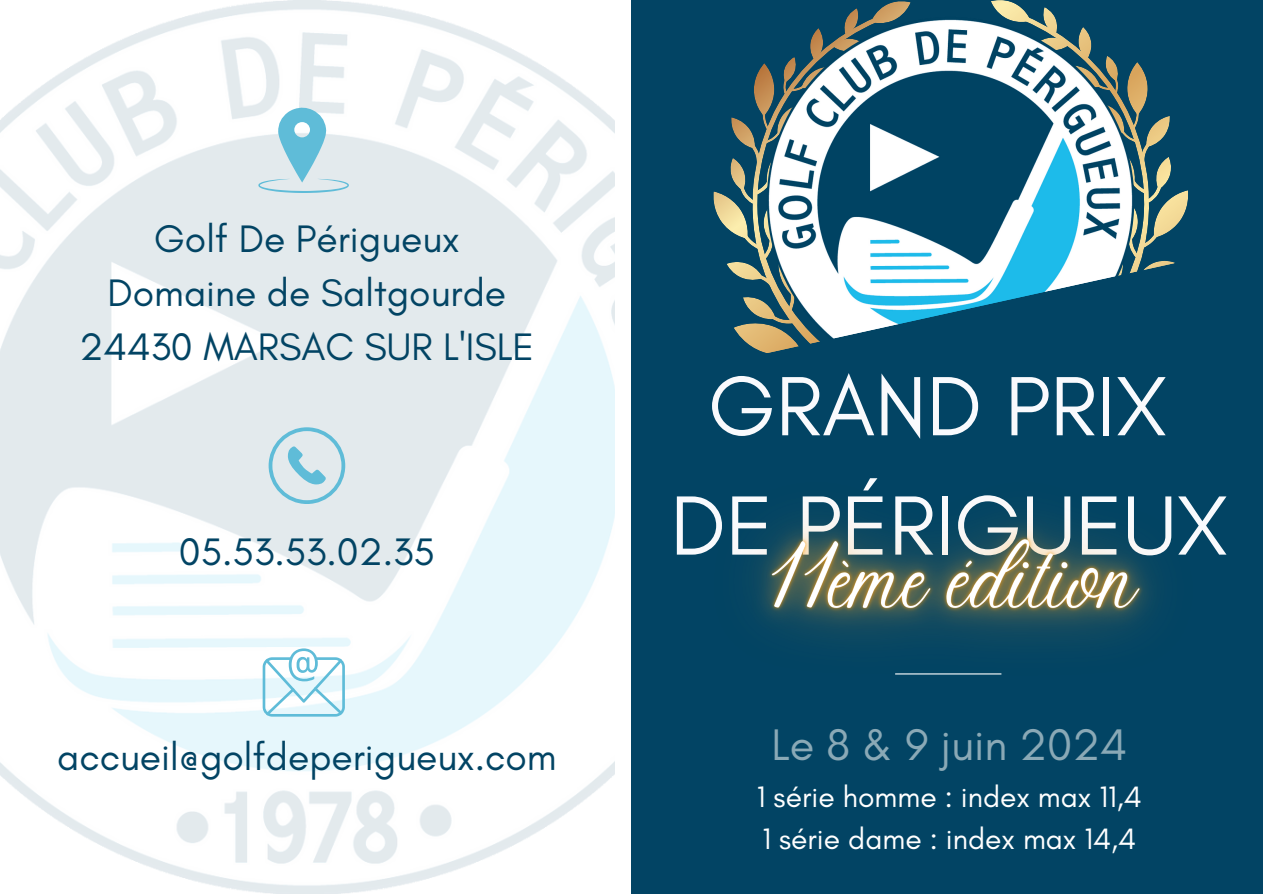
<style>
.page{position:relative;width:1263px;height:894px;background:#fff}
.page>*{position:absolute;margin:0;border:0;box-sizing:border-box;transform-origin:0 0}
.t1{font:85.5px/119.2px "Glacial Indifference";color:#f9fafd;text-align:center}
.t2{font:45px "Glacial Indifference";color:#8aa9b6}
.t3{font:39px/54px "Glacial Indifference";color:#024464;text-align:center}
.t4{font:30px "Glacial Indifference";color:#fff}
</style>
<div class="page">
<img style="left:0;top:0;width:614px;height:893px">
<svg style="left:269px;top:427px;width:76px;height:76px;background:#c3dee7"></svg>
<svg style="left:263px;top:648px;width:82px;height:68px"></svg>
<svg style="left:258px;top:107px;width:91px;height:86px"></svg>
<div style="left:631px;top:0;width:632px;height:469px;background:#024464"></div>
<div style="left:631px;top:427px;width:632px;height:466px;background:#024464"></div>
<svg style="left:991px;top:0;width:197px;height:225px"></svg>
<svg style="left:713px;top:1px;width:198px;height:224px"></svg>
<img style="left:767px;top:17px;width:367px;height:367px;border-radius:50%">
<svg style="left:724px;top:225px;width:452px;height:159px"></svg>
<img style="left:755px;top:520px;width:398px;height:155px">
<p class="t3" style="left:80px;top:211px;width:456px">Golf De Périgueux<br>Domaine de Saltgourde<br>24430 MARSAC SUR L'ISLE</p>
<h4 class="t3" style="left:179px;top:524px;width:257px">05.53.53.02.35</h4>
<h4 class="t3" style="left:57px;top:729px;width:501px">accueil@golfdeperigueux.com</h4>
<p class="t1" style="left:670px;top:345px;width:559px">GRAND PRIX<br>DE PÉRIGUEUX</p>
<p class="t2" style="left:771px;top:716px;width:357px">Le 8 &amp; 9 juin 2024</p>
<p class="t4" style="left:757px;top:778px;width:386px">1 série homme : index max 11,4</p>
<p class="t4" style="left:762px;top:820px;width:375px">1 série dame : index max 14,4</p>
</div>
